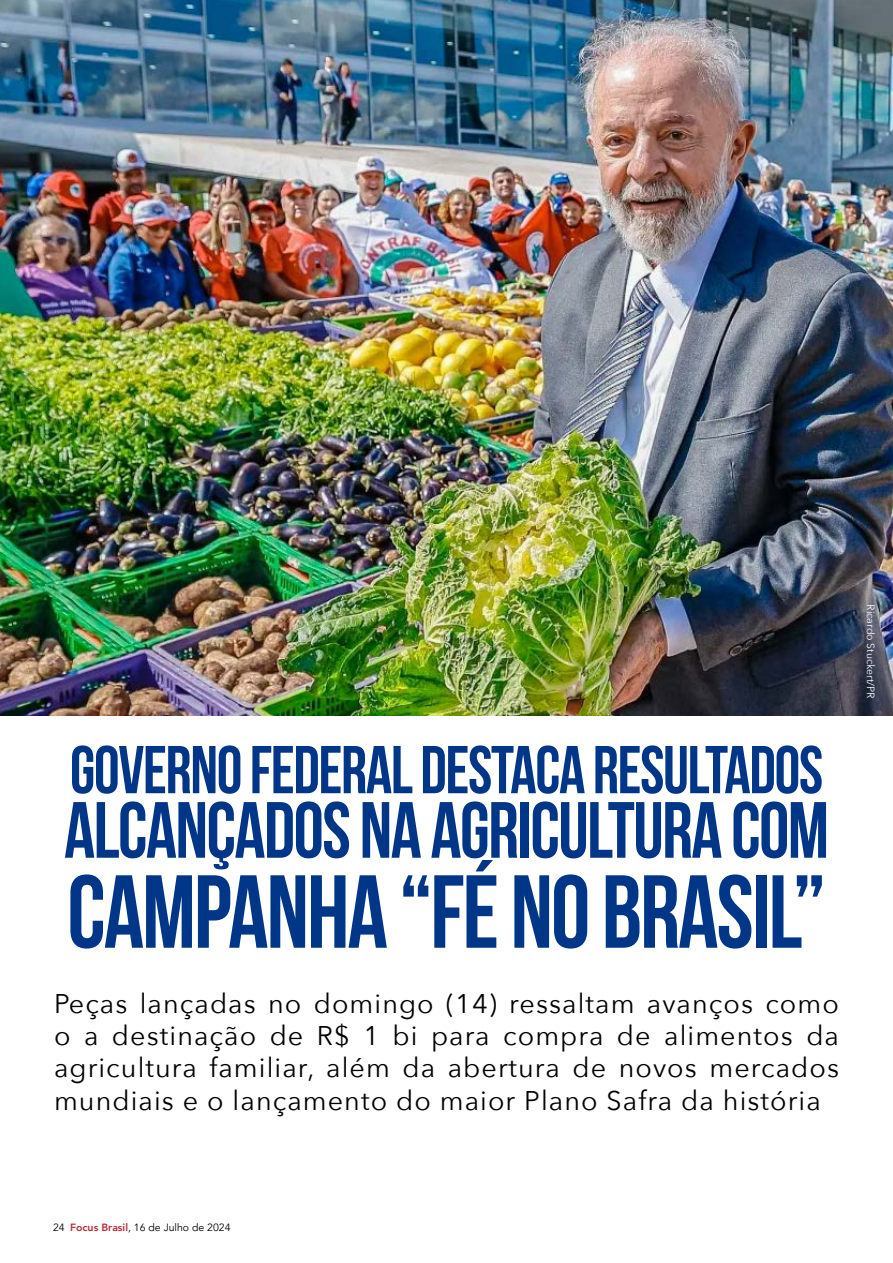
<style>
.page{position:relative;width:893px;height:1263px;background:#fff}
.page>*{position:absolute;margin:0;border:0;box-sizing:border-box;transform-origin:0 0}
.t1{font:700 103.5px "Bebas Neue";letter-spacing:-.02em;color:#003687;scale:.96 1}
.t2{font:700 79.5px "Bebas Neue";letter-spacing:-.02em;color:#003687;scale:.96 1}
.t3{font:700 67.5px "Bebas Neue";letter-spacing:-.02em;color:#003687;scale:.96 1}
.t4{font:27px/32.4px "Avenir Next";letter-spacing:.04em;color:#000;text-align:justify}
.t5{font:10.5px "Avenir";color:#000}
.t6{font:10.5px "Avenir Next";color:#fff}
.s1{font-weight:800;color:#b72d38}
</style>
<div class="page">
<img style="left:0;top:0;width:893px;height:716px">
<h3 class="t3" style="left:70px;top:733px;width:786px">GOVERNO FEDERAL DESTACA RESULTADOS</h3>
<h2 class="t2" style="left:64px;top:787px;width:798px">ALCANÇADOS NA AGRICULTURA COM</h2>
<h1 class="t1" style="left:67px;top:855px;width:792px">CAMPANHA “FÉ NO BRASIL”</h1>
<p class="t4" style="left:54px;top:986px;width:786px">Peças lançadas no domingo (14) ressaltam avanços como o a destinação de R$ 1 bi para compra de alimentos da agricultura familiar, além da abertura de novos mercados mundiais e o lançamento do maior Plano Safra da história</p>
<p class="t6" style="left:880px;top:604px;width:96px;rotate:90deg">Ricardo Stuckert/PR</p>
<p class="t5" style="left:53px;top:1221px;width:179px">24 <span class="s1">Focus Brasil</span>, 16 de Julho de 2024</p>
</div>
